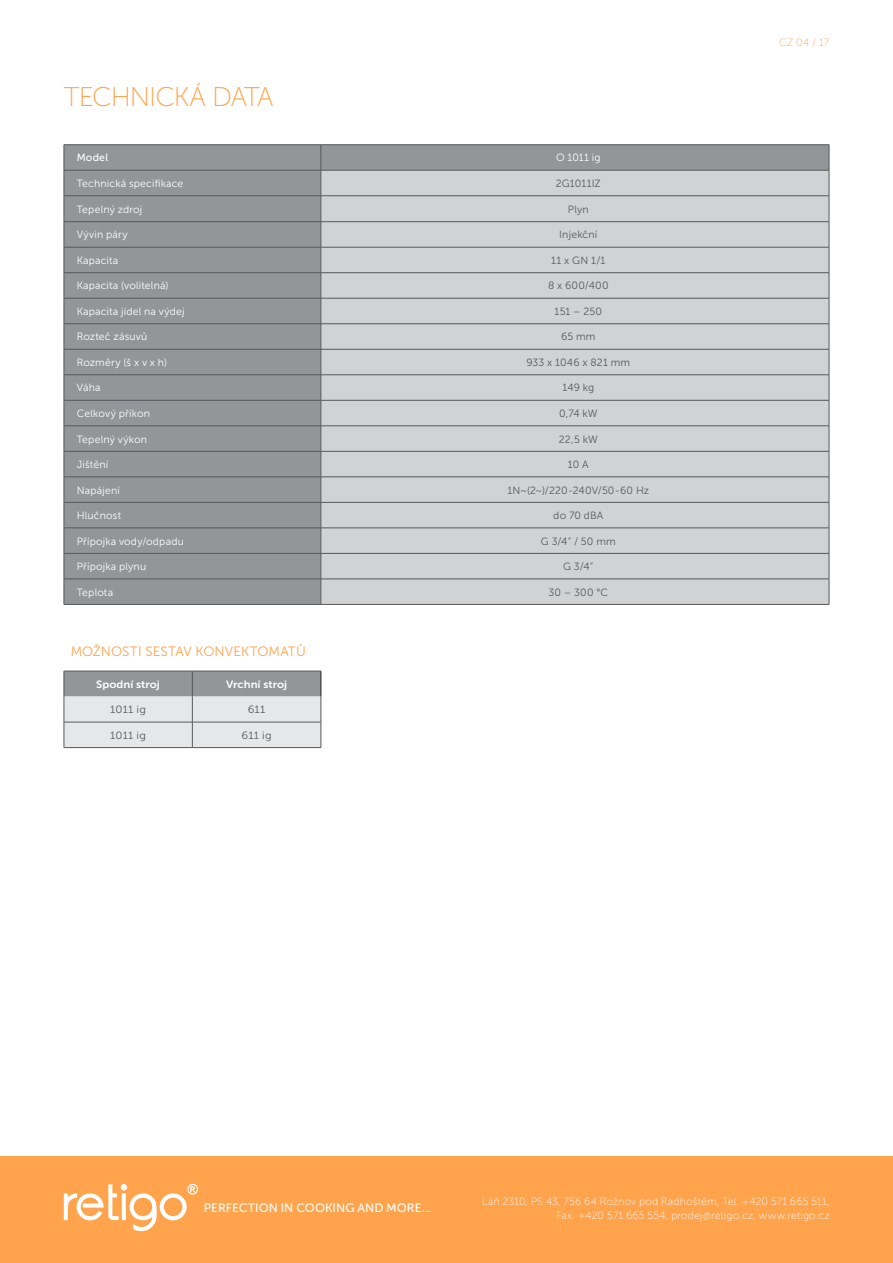
<style>
.page{position:relative;width:893px;height:1263px;background:#fff}
.page>*{position:absolute;margin:0;border:0;box-sizing:border-box;transform-origin:0 0}
.t1{font:27px "Museo Sans 100";letter-spacing:-.05em;color:#ffa34c}
.t2{font:13.5px "Museo Sans 300";letter-spacing:.01em;color:#ffa34c}
.t3{font:12.15px "Museo Sans 500";color:#fff}
.Text{font:10.5px "Museo Sans 300";letter-spacing:.015em;color:#fff}
.Text-2{font:10.5px "Museo Sans 300";letter-spacing:.015em;color:#57585a}
.t4{font:10.5px/13.5px "Museo Sans 100";letter-spacing:.015em;color:#fff;text-align:right}
.t5{font:10.5px "Museo Sans 700";color:#fff;scale:1.08 1}
.Text_v_tabulce{font:10.5px "Museo Sans 300";letter-spacing:.015em;color:#57585a;scale:1.08 1}
.t6{font:10.5px "Museo Sans 100";color:#ffa34c}
.Text_v_tabulce-2{font:10.5px "Museo Sans 300";letter-spacing:.01em;color:#fff}
.Text_v_tabulce-3{font:10.5px "Museo Sans 500";letter-spacing:.02em;color:#fff}
</style>
<div class="page">
<div style="left:0;top:1157px;width:893px;height:106px;background:#ffa34c"></div>
<svg style="left:64px;top:1184px;width:134px;height:48px"></svg>
<div style="left:65px;top:145px;width:764px;height:459px;background:#939598"></div>
<div style="left:322px;top:171px;width:507px;height:433px;background:#d1d2d4"></div>
<hr style="left:64px;top:144px;width:257px;height:1px;background:#57585a">
<hr style="left:321px;top:144px;width:508px;height:1px;background:#57585a">
<hr style="left:64px;top:170px;width:257px;height:1px;background:#57585a">
<hr style="left:321px;top:170px;width:508px;height:1px;background:#57585a">
<hr style="left:64px;top:195px;width:257px;height:1px;background:#57585a">
<hr style="left:321px;top:195px;width:508px;height:1px;background:#57585a">
<hr style="left:64px;top:221px;width:257px;height:1px;background:#57585a">
<hr style="left:321px;top:221px;width:508px;height:1px;background:#57585a">
<hr style="left:64px;top:247px;width:257px;height:1px;background:#57585a">
<hr style="left:321px;top:247px;width:508px;height:1px;background:#57585a">
<hr style="left:64px;top:272px;width:257px;height:1px;background:#57585a">
<hr style="left:321px;top:272px;width:508px;height:1px;background:#57585a">
<hr style="left:64px;top:298px;width:257px;height:1px;background:#57585a">
<hr style="left:321px;top:298px;width:508px;height:1px;background:#57585a">
<hr style="left:64px;top:323px;width:257px;height:1px;background:#57585a">
<hr style="left:321px;top:323px;width:508px;height:1px;background:#57585a">
<hr style="left:64px;top:349px;width:257px;height:1px;background:#57585a">
<hr style="left:321px;top:349px;width:508px;height:1px;background:#57585a">
<hr style="left:64px;top:374px;width:257px;height:1px;background:#57585a">
<hr style="left:321px;top:374px;width:508px;height:1px;background:#57585a">
<hr style="left:64px;top:400px;width:257px;height:1px;background:#57585a">
<hr style="left:321px;top:400px;width:508px;height:1px;background:#57585a">
<hr style="left:64px;top:426px;width:257px;height:1px;background:#57585a">
<hr style="left:321px;top:426px;width:508px;height:1px;background:#57585a">
<hr style="left:64px;top:451px;width:257px;height:1px;background:#57585a">
<hr style="left:321px;top:451px;width:508px;height:1px;background:#57585a">
<hr style="left:64px;top:477px;width:257px;height:1px;background:#57585a">
<hr style="left:321px;top:477px;width:508px;height:1px;background:#57585a">
<hr style="left:64px;top:502px;width:257px;height:1px;background:#57585a">
<hr style="left:321px;top:502px;width:508px;height:1px;background:#57585a">
<hr style="left:64px;top:528px;width:257px;height:1px;background:#57585a">
<hr style="left:321px;top:528px;width:508px;height:1px;background:#57585a">
<hr style="left:64px;top:553px;width:257px;height:1px;background:#57585a">
<hr style="left:321px;top:553px;width:508px;height:1px;background:#57585a">
<hr style="left:64px;top:579px;width:257px;height:1px;background:#57585a">
<svg style="left:64px;top:145px;width:1px;height:459px"></svg>
<hr style="left:321px;top:579px;width:508px;height:1px;background:#57585a">
<svg style="left:321px;top:145px;width:1px;height:459px"></svg>
<svg style="left:829px;top:145px;width:1px;height:459px"></svg>
<hr style="left:64px;top:604px;width:257px;height:1px;background:#57585a">
<hr style="left:321px;top:604px;width:508px;height:1px;background:#57585a">
<hr style="left:64px;top:747px;width:128px;height:1px;background:#57585a">
<hr style="left:192px;top:747px;width:129px;height:1px;background:#57585a">
<svg style="left:64px;top:671px;width:258px;height:76px;background:#c6c7ca"></svg>
<h2 class="t1" style="left:64px;top:82px;width:211px">TECHNICKÁ DATA</h2>
<p class="Text_v_tabulce-3" style="left:77px;top:152px;width:33px">Model</p>
<p class="Text_v_tabulce-2" style="left:556px;top:152px;width:46px">O 1011 ig</p>
<p class="Text" style="left:77px;top:178px;width:108px">Technická specifikace</p>
<p class="Text-2" style="left:556px;top:178px;width:47px">2G1011IZ</p>
<p class="Text" style="left:77px;top:203px;width:67px">Tepelný zdroj</p>
<p class="Text-2" style="left:568px;top:203px;width:22px">Plyn</p>
<p class="Text" style="left:77px;top:229px;width:52px">Vývin páry</p>
<p class="Text-2" style="left:559px;top:229px;width:40px">Injekční</p>
<p class="Text" style="left:77px;top:255px;width:43px">Kapacita</p>
<p class="Text-2" style="left:551px;top:255px;width:56px">11 x GN 1/1</p>
<p class="Text" style="left:77px;top:280px;width:93px">Kapacita (volitelná)</p>
<p class="Text-2" style="left:548px;top:280px;width:62px">8 x 600/400</p>
<p class="Text" style="left:77px;top:306px;width:109px">Kapacita jídel na výdej</p>
<p class="Text-2" style="left:554px;top:306px;width:49px">151 – 250</p>
<p class="Text" style="left:77px;top:331px;width:72px">Rozteč zásuvů</p>
<p class="Text-2" style="left:561px;top:331px;width:36px">65 mm</p>
<p class="Text" style="left:77px;top:357px;width:92px">Rozměry (š x v x h)</p>
<p class="Text-2" style="left:526px;top:357px;width:105px">933 x 1046 x 821 mm</p>
<p class="Text" style="left:77px;top:382px;width:25px">Váha</p>
<p class="Text-2" style="left:563px;top:382px;width:33px">149 kg</p>
<p class="Text" style="left:77px;top:408px;width:75px">Celkový příkon</p>
<p class="Text-2" style="left:559px;top:408px;width:40px">0,74 kW</p>
<p class="Text" style="left:77px;top:433px;width:72px">Tepelný výkon</p>
<p class="Text-2" style="left:559px;top:433px;width:40px">22,5 kW</p>
<p class="Text" style="left:77px;top:459px;width:33px">Jištění</p>
<p class="Text-2" style="left:568px;top:459px;width:22px">10 A</p>
<p class="Text" style="left:77px;top:484px;width:45px">Napájení</p>
<p class="Text-2" style="left:507px;top:484px;width:143px">1N~(2~)/220-240V/50-60 Hz</p>
<p class="Text" style="left:77px;top:510px;width:46px">Hlučnost</p>
<p class="Text-2" style="left:553px;top:510px;width:52px">do 70 dBA</p>
<p class="Text" style="left:77px;top:535px;width:109px">Přípojka vody/odpadu</p>
<p class="Text-2" style="left:541px;top:535px;width:76px">G 3/4“ / 50 mm</p>
<p class="Text" style="left:77px;top:561px;width:71px">Přípojka plynu</p>
<p class="Text-2" style="left:563px;top:561px;width:32px">G 3/4“</p>
<p class="Text" style="left:77px;top:586px;width:38px">Teplota</p>
<p class="Text-2" style="left:548px;top:586px;width:61px">30 – 300 °C</p>
<h3 class="t2" style="left:71px;top:644px;width:237px">MOŽNOSTI SESTAV KONVEKTOMATŮ</h3>
<p class="t5" style="left:96px;top:678px;width:60px">Spodní stroj</p>
<p class="t5" style="left:226px;top:678px;width:58px">Vrchní stroj</p>
<p class="Text_v_tabulce" style="left:110px;top:704px;width:35px">1011 ig</p>
<p class="Text_v_tabulce" style="left:248px;top:704px;width:18px">611</p>
<p class="Text_v_tabulce" style="left:110px;top:729px;width:35px">1011 ig</p>
<p class="Text_v_tabulce" style="left:242px;top:729px;width:29px">611 ig</p>
<p class="t6" style="left:779px;top:37px;width:51px">CZ 04 / 17</p>
<p class="t3" style="left:204px;top:1201px;width:229px">PERFECTION IN COOKING AND MORE...</p>
<p class="t4" style="left:482px;top:1195px;width:349px">Láň 2310, PS 43, 756 64 Rožnov pod Radhoštěm, Tel. +420 571 665 511,<br>Fax: +420 571 665 554, prodej@retigo.cz, www.retigo.cz</p>
</div>
